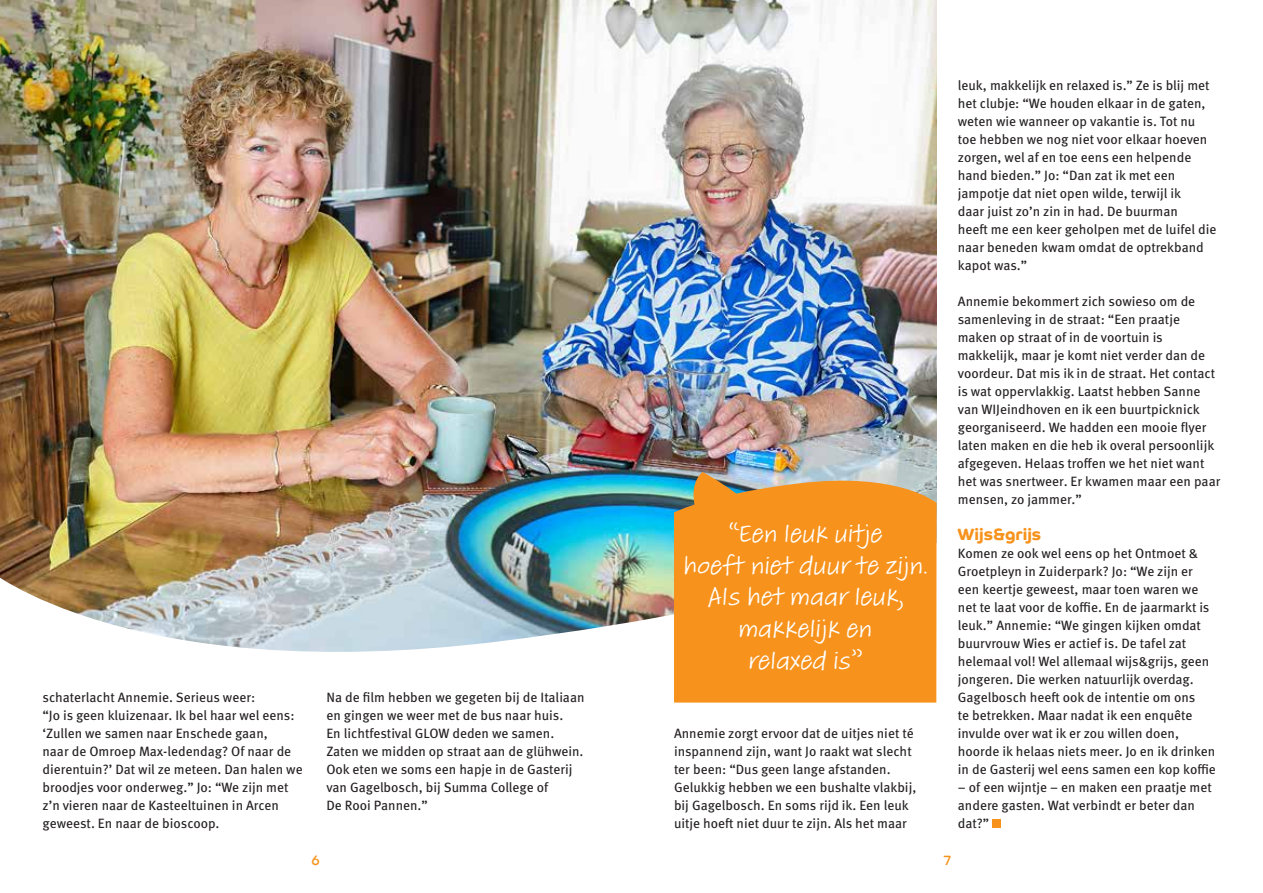
<style>
.page{position:relative;width:1263px;height:893px;background:#fff}
.page>*{position:absolute;margin:0;border:0;box-sizing:border-box;transform-origin:0 0}
.t1{font:26.25px/31.8px "Adobe Handwriting Tiffany";color:#fff;text-align:center}
.t2{font:700 16.5px "Co Headline";color:#f7931d}
.t3{font:13.5px/18px "Meta Pro";color:#231f20}
.t4{font:13.5px "Co Headline";color:#f7931d}
</style>
<div class="page">
<img style="left:0;top:0;width:936px;height:534px">
<img style="left:0;top:534px;width:937px;height:154px">
<svg style="left:674px;top:471px;width:262px;height:232px;background:#f09528"></svg>
<div style="left:992px;top:819px;width:9px;height:9px;background:#f7931d"></div>
<p class="t3" style="left:43px;top:687px;width:262px">schaterlacht Annemie. Serieus weer:<br>“Jo is geen kluizenaar. Ik bel haar wel eens: ‘Zullen we samen naar Enschede gaan,<br>naar de Omroep Max-ledendag? Of naar de dierentuin?’ Dat wil ze meteen. Dan halen we broodjes voor onderweg.” Jo: “We zijn met z’n vieren naar de Kasteeltuinen in Arcen geweest. En naar de bioscoop.</p>
<p class="t3" style="left:326px;top:687px;width:260px">Na de film hebben we gegeten bij de Italiaan en gingen we weer met de bus naar huis.<br>En lichtfestival GLOW deden we samen.<br>Zaten we midden op straat aan de glühwein.<br>Ook eten we soms een hapje in de Gasterij van Gagelbosch, bij Summa College of<br>De Rooi Pannen.”</p>
<h1 class="t1" style="left:683px;top:518px;width:246px">“Een leuk uitje<br>hoeft niet duur te zijn.<br>Als het maar leuk, makkelijk en<br>relaxed is”</h1>
<p class="t3" style="left:674px;top:723px;width:244px">Annemie zorgt ervoor dat de uitjes niet té inspannend zijn, want Jo raakt wat slecht ter been: “Dus geen lange afstanden.<br>Gelukkig hebben we een bushalte vlakbij, bij Gagelbosch. En soms rijd ik. Een leuk uitje hoeft niet duur te zijn. Als het maar</p>
<p class="t3" style="left:958px;top:75px;width:260px">leuk, makkelijk en relaxed is.” Ze is blij met het clubje: “We houden elkaar in de gaten, weten wie wanneer op vakantie is. Tot nu toe hebben we nog niet voor elkaar hoeven zorgen, wel af en toe eens een helpende hand bieden.” Jo: “Dan zat ik met een jampotje dat niet open wilde, terwijl ik<br>daar juist zo’n zin in had. De buurman<br>heeft me een keer geholpen met de luifel die naar beneden kwam omdat de optrekband kapot was.”</p>
<p class="t3" style="left:958px;top:291px;width:264px">Annemie bekommert zich sowieso om de samenleving in de straat: “Een praatje maken op straat of in de voortuin is makkelijk, maar je komt niet verder dan de voordeur. Dat mis ik in de straat. Het contact is wat oppervlakkig. Laatst hebben Sanne van WIJeindhoven en ik een buurtpicknick georganiseerd. We hadden een mooie flyer laten maken en die heb ik overal persoonlijk afgegeven. Helaas troffen we het niet want het was snertweer. Er kwamen maar een paar mensen, zo jammer.”</p>
<p class="t2" style="left:958px;top:525px;width:85px">Wijs&amp;grijs</p>
<p class="t3" style="left:958px;top:543px;width:260px">Komen ze ook wel eens op het Ontmoet &amp; Groetpleyn in Zuiderpark? Jo: “We zijn er een keertje geweest, maar toen waren we net te laat voor de koffie. En de jaarmarkt is leuk.” Annemie: “We gingen kijken omdat buurvrouw Wies er actief is. De tafel zat helemaal vol! Wel allemaal wijs&amp;grijs, geen jongeren. Die werken natuurlijk overdag.<br>Gagelbosch heeft ook de intentie om ons<br>te betrekken. Maar nadat ik een enquête invulde over wat ik er zou willen doen, hoorde ik helaas niets meer. Jo en ik drinken in de Gasterij wel eens samen een kop koffie</p>
<p class="t3" style="left:958px;top:777px;width:256px">– of een wijntje – en maken een praatje met andere gasten. Wat verbindt er beter dan dat?”</p>
<p class="t4" style="left:312px;top:852px;width:10px">6</p>
<p class="t4" style="left:944px;top:852px;width:9px">7</p>
</div>
